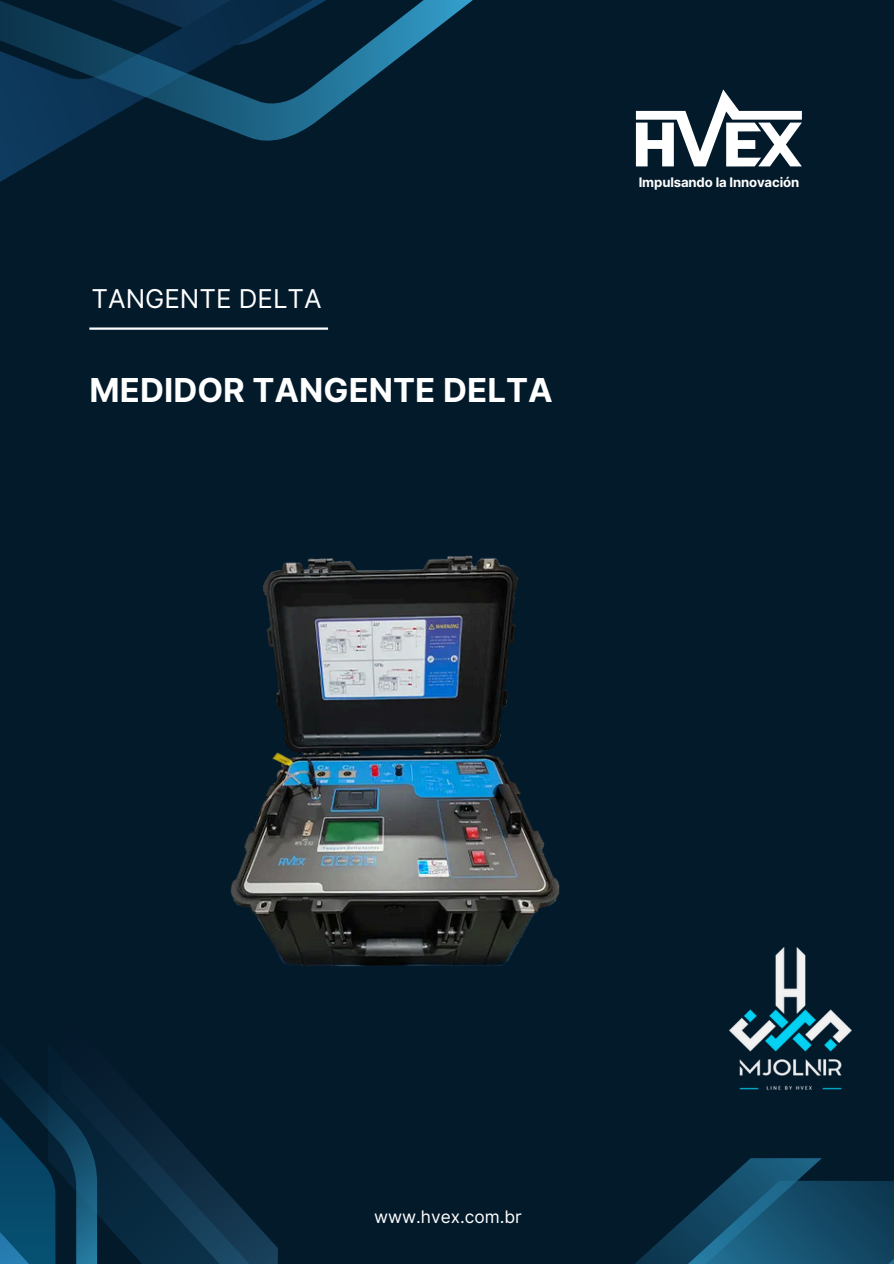
<style>
.page{position:relative;width:894px;height:1264px;background:#fff}
.page>*{position:absolute;margin:0;border:0;box-sizing:border-box;transform-origin:0 0}
.t1{font:700 33px "Inter";color:#fff}
.t2{font:25.95px "Inter";color:#fff}
.t3{font:17.25px "Inter";color:#fff}
.t4{font:700 13.2px "Inter";letter-spacing:-.01em;color:#fff}
</style>
<div class="page">
<div style="left:0;top:0;width:893px;height:1263px;background:#031a2b"></div>
<svg style="left:0;top:0;width:473px;height:330px"></svg>
<svg style="left:97px;top:1097px;width:181px;height:166px"></svg>
<svg style="left:0;top:1066px;width:97px;height:197px"></svg>
<svg style="left:635px;top:89px;width:166px;height:77px"></svg>
<svg style="left:636px;top:1158px;width:257px;height:105px"></svg>
<img style="left:729px;top:947px;width:122px;height:143px">
<img style="left:230px;top:555px;width:330px;height:411px">
<h2 class="t2" style="left:91px;top:283px;width:232px">TANGENTE DELTA</h2>
<p class="t1" style="left:89px;top:370px;width:465px">MEDIDOR TANGENTE DELTA</p>
<p class="t4" style="left:638px;top:174px;width:162px">Impulsando la Innovación</p>
<p class="t3" style="left:374px;top:1206px;width:149px">www.hvex.com.br</p>
</div>
